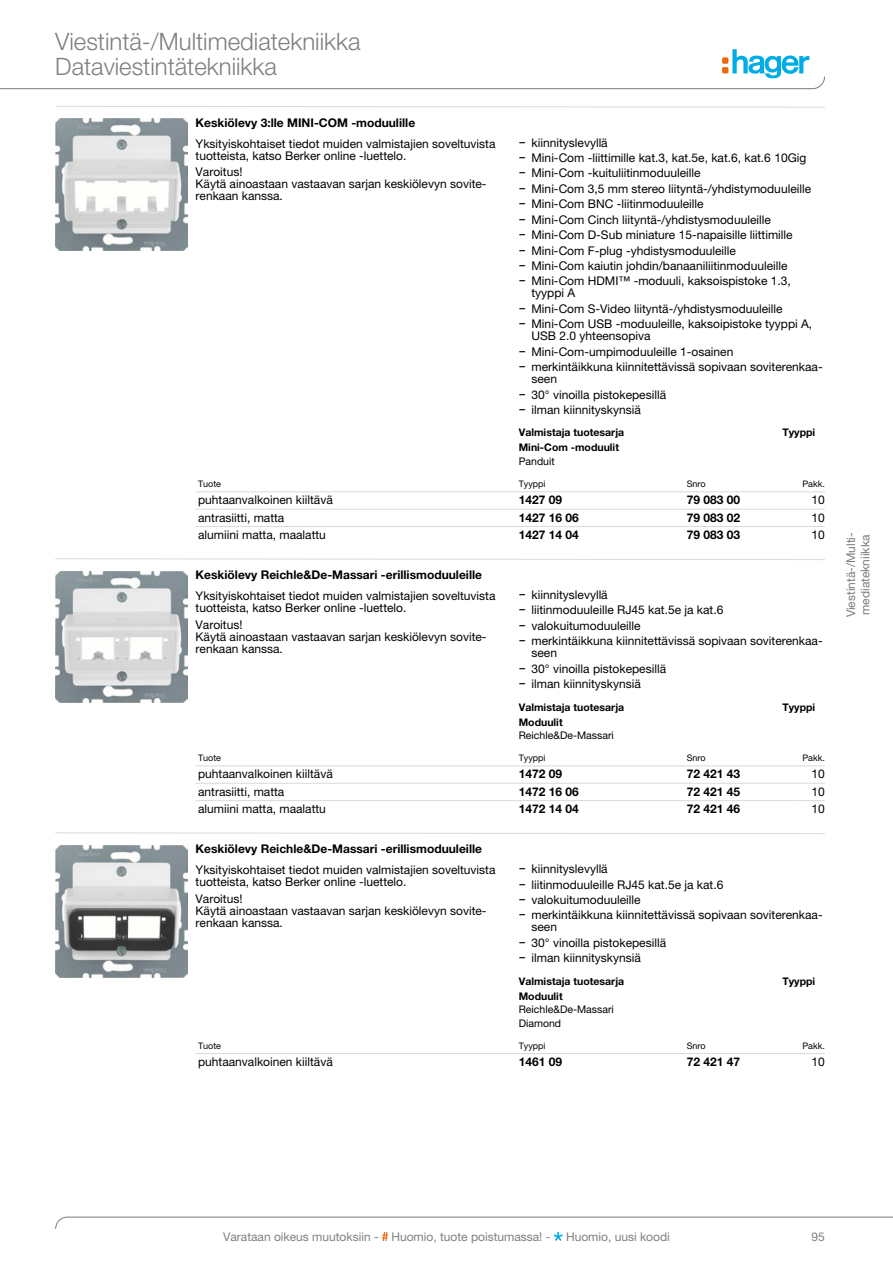
<style>
.page{position:relative;width:893px;height:1263px;background:#fff}
.page>*{position:absolute;margin:0;border:0;box-sizing:border-box;transform-origin:0 0}
.t1{font:300 24px/25.2px "Helvetica Neue LT Pro";color:#7e7f81}
.t2{font:12px/15.5px "Helvetica Neue LT Pro";color:#000}
.t3{font:700 12px "Helvetica Neue LT Pro";color:#000}
.t4{font:12px "Helvetica Neue LT Pro";color:#7e7f81}
.t5{font:12px/14.4px "Helvetica Neue LT Pro";color:#7b7c7e}
.t6{font:700 10.5px "Helvetica Neue LT Pro";color:#000}
.t7{font:10.5px/13.5px "Helvetica Neue LT Pro";color:#000}
.t8{font:9px "Helvetica Neue LT Pro";color:#000}
.s1{font-family:"Arial"}
</style>
<div class="page">
<svg style="left:55px;top:1217px;width:838px;height:24px"></svg>
<svg style="left:0;top:49px;width:825px;height:40px"></svg>
<svg style="left:55px;top:106px;width:770px;height:2px"></svg>
<img style="left:55px;top:119px;width:132px;height:131px">
<hr style="left:196px;top:491px;width:310px;height:1px;background:#d9dadb">
<svg style="left:506px;top:491px;width:13px;height:1px"></svg>
<hr style="left:519px;top:491px;width:168px;height:1px;background:#d9dadb">
<hr style="left:687px;top:491px;width:110px;height:1px;background:#d9dadb">
<svg style="left:797px;top:491px;width:28px;height:1px"></svg>
<hr style="left:196px;top:509px;width:310px;height:1px;background:#d9dadb">
<svg style="left:506px;top:509px;width:13px;height:1px"></svg>
<hr style="left:519px;top:509px;width:168px;height:1px;background:#d9dadb">
<hr style="left:687px;top:509px;width:110px;height:1px;background:#d9dadb">
<svg style="left:797px;top:509px;width:28px;height:1px"></svg>
<hr style="left:196px;top:526px;width:310px;height:1px;background:#d9dadb">
<svg style="left:506px;top:526px;width:13px;height:1px"></svg>
<hr style="left:519px;top:526px;width:168px;height:1px;background:#d9dadb">
<hr style="left:687px;top:526px;width:110px;height:1px;background:#d9dadb">
<svg style="left:797px;top:526px;width:28px;height:1px"></svg>
<svg style="left:55px;top:558px;width:770px;height:2px"></svg>
<img style="left:55px;top:571px;width:132px;height:132px">
<hr style="left:196px;top:765px;width:310px;height:1px;background:#d9dadb">
<svg style="left:506px;top:765px;width:13px;height:1px"></svg>
<hr style="left:519px;top:765px;width:168px;height:1px;background:#d9dadb">
<hr style="left:687px;top:765px;width:110px;height:1px;background:#d9dadb">
<svg style="left:797px;top:765px;width:28px;height:1px"></svg>
<hr style="left:196px;top:783px;width:310px;height:1px;background:#d9dadb">
<svg style="left:506px;top:783px;width:13px;height:1px"></svg>
<hr style="left:519px;top:783px;width:168px;height:1px;background:#d9dadb">
<hr style="left:687px;top:783px;width:110px;height:1px;background:#d9dadb">
<svg style="left:797px;top:783px;width:28px;height:1px"></svg>
<hr style="left:196px;top:800px;width:310px;height:1px;background:#d9dadb">
<svg style="left:506px;top:800px;width:13px;height:1px"></svg>
<hr style="left:519px;top:800px;width:168px;height:1px;background:#d9dadb">
<hr style="left:687px;top:800px;width:110px;height:1px;background:#d9dadb">
<svg style="left:797px;top:800px;width:28px;height:1px"></svg>
<svg style="left:55px;top:832px;width:770px;height:2px"></svg>
<img style="left:55px;top:845px;width:132px;height:132px">
<hr style="left:196px;top:1053px;width:310px;height:1px;background:#d9dadb">
<svg style="left:506px;top:1053px;width:13px;height:1px"></svg>
<hr style="left:519px;top:1053px;width:168px;height:1px;background:#d9dadb">
<hr style="left:687px;top:1053px;width:110px;height:1px;background:#d9dadb">
<svg style="left:797px;top:1053px;width:28px;height:1px"></svg>
<h1 class="t1" style="left:55px;top:28px;width:307px">Viestintä-/Multimediatekniikka<br>Dataviestintätekniikka</h1>
<p class="t3" style="left:196px;top:115px;width:221px">Keskiölevy 3:lle MINI-COM -moduulille</p>
<p class="t2" style="left:196px;top:137px;width:301px;line-height:12px">Yksityiskohtaiset tiedot muiden valmistajien soveltuvista tuot teis ta, katso Berker online -luettelo.</p>
<p class="t2" style="left:196px;top:166px;width:292px;line-height:12px">Varoitus!<br>Käytä ainoastaan vastaavan sarjan keskiölevyn sovi te&shy;ren kaan kanssa.</p>
<p class="t2" style="left:519px;top:134px;width:294px"><span class="s1">−</span> kiinnityslevyllä<br><span class="s1">−</span> Mini-Com -liittimille kat.3, kat.5e, kat.6, kat.6 10Gig <span class="s1">−</span> Mini-Com -kuituliitinmoduuleille<br><span class="s1">−</span> Mini-Com 3,5 mm stereo liityntä-/yhdistymoduuleille <span class="s1">−</span> Mini-Com BNC -liitinmoduuleille<br><span class="s1">−</span> Mini-Com Cinch liityntä-/yhdistysmoduuleille<br><span class="s1">−</span> Mini-Com D-Sub miniature 15-napaisille liittimille<br><span class="s1">−</span> Mini-Com F-plug -yhdistysmoduuleille<br><span class="s1">−</span> Mini-Com kaiutin johdin/banaaniliitinmoduuleille<br><span class="s1">−</span> Mini-Com HDMI™ -moduuli, kaksoispistoke 1.3,</p>
<p class="t2" style="left:519px;top:285px;width:295px;text-indent:13px">tyyp pi A<br><span class="s1">−</span> Mini-Com S-Video liityntä-/yhdistysmoduuleille<br><span class="s1">−</span> Mini-Com USB -moduuleille, kaksoipistoke tyyppi A,</p>
<p class="t2" style="left:519px;top:328px;width:305px;text-indent:13px">USB 2.0 yhteensopiva<br><span class="s1">−</span> Mini-Com-umpimoduuleille 1-osainen<br><span class="s1">−</span> merkintäikkuna kiinnitettävissä sopivaan sovi te ren kaa-</p>
<p class="t2" style="left:519px;top:371px;width:149px;text-indent:13px">seen<br><span class="s1">−</span> 30° vinoilla pistokepesillä <span class="s1">−</span> ilman kiinnityskynsiä</p>
<p class="t6" style="left:519px;top:426px;width:107px">Valmistaja tuotesarja</p>
<p class="t6" style="left:782px;top:426px;width:34px">Tyyppi</p>
<p class="t6" style="left:519px;top:441px;width:102px">Mini-Com -moduulit</p>
<p class="t7" style="left:519px;top:454px;width:37px">Panduit</p>
<p class="t8" style="left:198px;top:478px;width:25px">Tuote</p>
<p class="t8" style="left:519px;top:478px;width:28px">Tyyppi</p>
<p class="t8" style="left:687px;top:478px;width:20px">Snro</p>
<p class="t8" style="left:802px;top:478px;width:24px">Pakk.</p>
<p class="t2" style="left:198px;top:492px;width:136px">puhtaanvalkoinen kiiltävä</p>
<p class="t3" style="left:519px;top:492px;width:45px">1427 09</p>
<p class="t3" style="left:687px;top:492px;width:55px">79 083 00</p>
<p class="t2" style="left:812px;top:492px;width:15px">10</p>
<p class="t2" style="left:198px;top:509px;width:88px">antrasiitti, matta</p>
<p class="t3" style="left:519px;top:510px;width:62px">1427 16 06</p>
<p class="t3" style="left:687px;top:510px;width:55px">79 083 02</p>
<p class="t2" style="left:812px;top:509px;width:15px">10</p>
<p class="t2" style="left:198px;top:527px;width:129px">alumiini matta, maalattu</p>
<p class="t3" style="left:519px;top:527px;width:62px">1427 14 04</p>
<p class="t3" style="left:687px;top:527px;width:55px">79 083 03</p>
<p class="t2" style="left:812px;top:527px;width:15px">10</p>
<p class="t3" style="left:196px;top:567px;width:288px">Keskiölevy Reichle&amp;De-Massari -erillismoduuleille</p>
<p class="t2" style="left:196px;top:590px;width:301px;line-height:12px">Yksityiskohtaiset tiedot muiden valmistajien soveltuvista tuot teis ta, katso Berker online -luettelo.</p>
<p class="t2" style="left:196px;top:618px;width:292px;line-height:12px">Varoitus!<br>Käytä ainoastaan vastaavan sarjan keskiölevyn sovi te&shy;ren kaan kanssa.</p>
<p class="t2" style="left:519px;top:587px;width:305px"><span class="s1">−</span> kiinnityslevyllä<br><span class="s1">−</span> liitinmoduuleille RJ45 kat.5e ja kat.6<br><span class="s1">−</span> valokuitumoduuleille<br><span class="s1">−</span> merkintäikkuna kiinnitettävissä sopivaan sovi te ren kaa-</p>
<p class="t2" style="left:519px;top:645px;width:149px;text-indent:13px">seen<br><span class="s1">−</span> 30° vinoilla pistokepesillä <span class="s1">−</span> ilman kiinnityskynsiä</p>
<p class="t6" style="left:519px;top:700px;width:107px">Valmistaja tuotesarja</p>
<p class="t6" style="left:782px;top:700px;width:34px">Tyyppi</p>
<p class="t6" style="left:519px;top:715px;width:45px">Moduulit</p>
<p class="t7" style="left:519px;top:728px;width:97px">Reichle&amp;De-Massari</p>
<p class="t8" style="left:198px;top:752px;width:25px">Tuote</p>
<p class="t8" style="left:519px;top:752px;width:28px">Tyyppi</p>
<p class="t8" style="left:687px;top:752px;width:20px">Snro</p>
<p class="t8" style="left:802px;top:752px;width:24px">Pakk.</p>
<p class="t2" style="left:198px;top:766px;width:136px">puhtaanvalkoinen kiiltävä</p>
<p class="t3" style="left:519px;top:767px;width:45px">1472 09</p>
<p class="t3" style="left:687px;top:767px;width:55px">72 421 43</p>
<p class="t2" style="left:812px;top:766px;width:15px">10</p>
<p class="t2" style="left:198px;top:783px;width:88px">antrasiitti, matta</p>
<p class="t3" style="left:519px;top:784px;width:62px">1472 16 06</p>
<p class="t3" style="left:687px;top:784px;width:55px">72 421 45</p>
<p class="t2" style="left:812px;top:783px;width:15px">10</p>
<p class="t2" style="left:198px;top:801px;width:129px">alumiini matta, maalattu</p>
<p class="t3" style="left:519px;top:801px;width:62px">1472 14 04</p>
<p class="t3" style="left:687px;top:801px;width:55px">72 421 46</p>
<p class="t2" style="left:812px;top:801px;width:15px">10</p>
<p class="t3" style="left:196px;top:842px;width:288px">Keskiölevy Reichle&amp;De-Massari -erillismoduuleille</p>
<p class="t2" style="left:196px;top:864px;width:301px;line-height:12px">Yksityiskohtaiset tiedot muiden valmistajien soveltuvista tuot teis ta, katso Berker online -luettelo.</p>
<p class="t2" style="left:196px;top:893px;width:292px;line-height:12px">Varoitus!<br>Käytä ainoastaan vastaavan sarjan keskiölevyn sovi te&shy;ren kaan kanssa.</p>
<p class="t2" style="left:519px;top:861px;width:305px"><span class="s1">−</span> kiinnityslevyllä<br><span class="s1">−</span> liitinmoduuleille RJ45 kat.5e ja kat.6<br><span class="s1">−</span> valokuitumoduuleille<br><span class="s1">−</span> merkintäikkuna kiinnitettävissä sopivaan sovi te ren kaa-</p>
<p class="t2" style="left:519px;top:919px;width:149px;text-indent:13px">seen<br><span class="s1">−</span> 30° vinoilla pistokepesillä <span class="s1">−</span> ilman kiinnityskynsiä</p>
<p class="t6" style="left:519px;top:974px;width:107px">Valmistaja tuotesarja</p>
<p class="t6" style="left:782px;top:974px;width:34px">Tyyppi</p>
<p class="t6" style="left:519px;top:989px;width:45px">Moduulit</p>
<p class="t7" style="left:519px;top:1002px;width:97px">Reichle&amp;De-Massari<br>Diamond</p>
<p class="t8" style="left:198px;top:1040px;width:25px">Tuote</p>
<p class="t8" style="left:519px;top:1040px;width:28px">Tyyppi</p>
<p class="t8" style="left:687px;top:1040px;width:20px">Snro</p>
<p class="t8" style="left:802px;top:1040px;width:24px">Pakk.</p>
<p class="t2" style="left:198px;top:1054px;width:136px">puhtaanvalkoinen kiiltävä</p>
<p class="t3" style="left:519px;top:1054px;width:45px">1461 09</p>
<p class="t3" style="left:687px;top:1054px;width:55px">72 421 47</p>
<p class="t2" style="left:812px;top:1054px;width:15px">10</p>
<p class="t5" style="left:844px;top:617px;width:87px;rotate:-90deg">Viestintä-/Multi&shy;mediatekniikka</p>
<p class="t4" style="left:223px;top:1229px;width:329px">Varataan oikeus muutoksiin - Huomio, tuote poistumassa! -</p>
<p class="t4" style="left:566px;top:1229px;width:105px">Huomio, uusi koodi</p>
<p class="t4" style="left:812px;top:1229px;width:15px">95</p>
</div>
